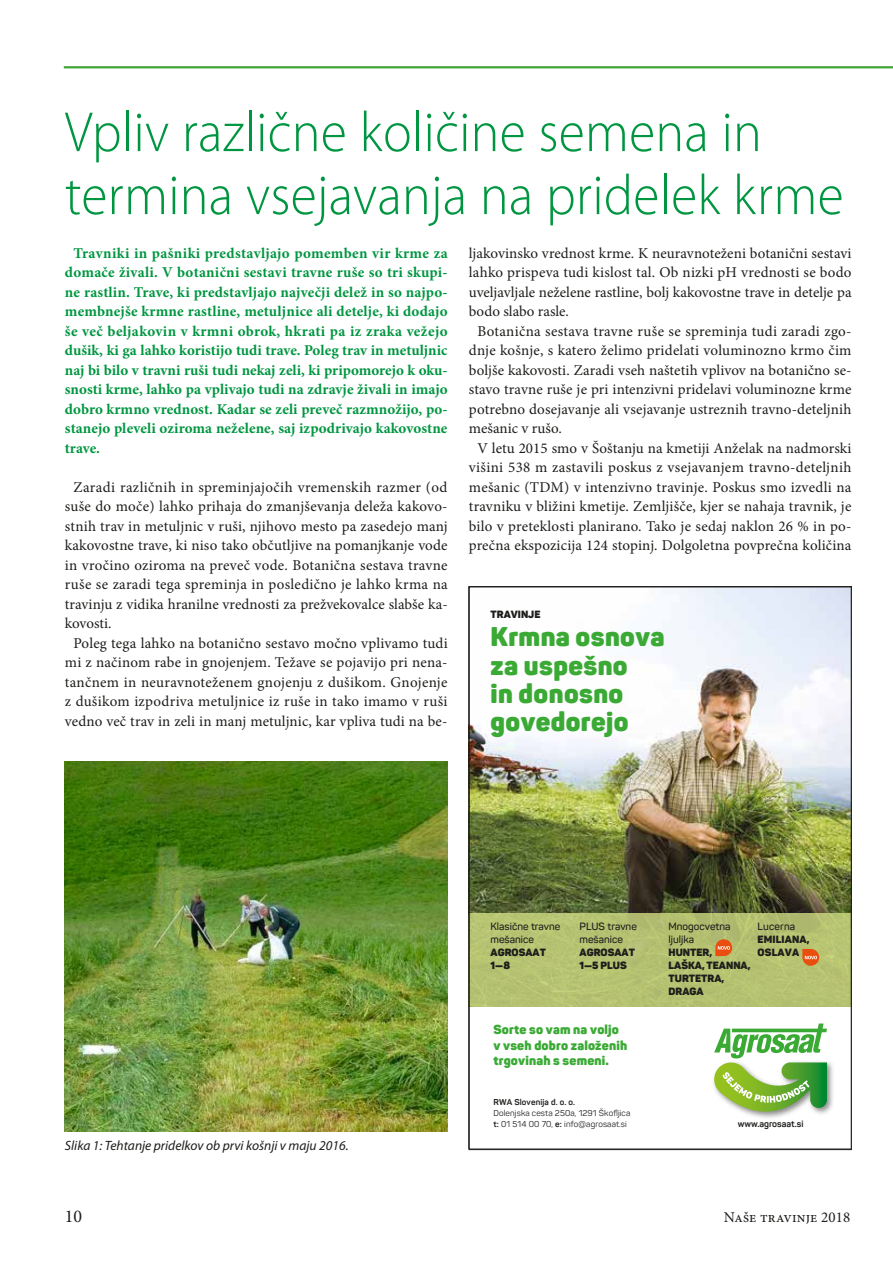
<style>
.page{position:relative;width:893px;height:1263px;background:#fff}
.page>*{position:absolute;margin:0;border:0;box-sizing:border-box;transform-origin:0 0}
.t1{font:300 57px/63px "Myriad Pro";letter-spacing:.005em;color:#009641;scale:.94 1}
.t2{font:900 26.7px/28.2px "Panton";letter-spacing:.015em;color:#3aaa35}
.t3{font:18px "Minion Pro";color:#1d1d1b}
.t4{font:15px "Minion Pro";letter-spacing:.01em;color:#1d1d1b}
.t5{font:700 15px/19.5px "Minion Pro";letter-spacing:.005em;color:#009641;text-align:justify}
.t6{font:italic 13.5px "Myriad Pro";color:#1d1d1b}
.t7{font:900 12.9px/15.3px "Panton";letter-spacing:.015em;color:#3aaa35}
.t8{font:900 10.35px/12.9px "Panton";color:#1d1d1b}
.t9{font:600 10.35px/12.9px "Panton";color:#1d1d1b}
.t10{font:700 9.15px "Panton";color:#1d1d1b}
.t11{font:8.4px/10.9px "Panton";letter-spacing:.015em;color:#1d1d1b}
.t12{font:700 8.4px "Panton";letter-spacing:.015em;color:#1d1d1b}
.s1{font-weight:700}
</style>
<div class="page">
<hr style="left:64px;top:66px;width:829px;height:2px;background:#3fa535">
<img style="left:65px;top:761px;width:383px;height:371px">
<img style="left:471px;top:588px;width:379px;height:530px">
<h1 class="t1" style="left:65px;top:102px;width:830px">Vpliv različne količine semena in termina vsejavanja na pridelek krme</h1>
<p class="t5" style="left:65px;top:243px;width:384px;text-indent:9px">Travniki in pašniki predstavljajo pomemben vir krme za domače živali. V botanični sestavi travne ruše so tri skupi&shy;ne rastlin. Trave, ki predstavljajo največji delež in so najpo&shy;membnejše krmne rastline, metuljnice ali detelje, ki dodajo še več beljakovin v krmni obrok, hkrati pa iz zraka vežejo dušik, ki ga lahko koristijo tudi trave. Poleg trav in metuljnic naj bi bilo v travni ruši tudi nekaj zeli, ki pripomorejo k oku&shy;snosti krme, lahko pa vplivajo tudi na zdravje živali in imajo dobro krmno vrednost. Kadar se zeli preveč razmnožijo, po&shy;stanejo pleveli oziroma neželene, saj izpodrivajo kakovostne trave.</p>
<p class="t4" style="left:73px;top:477px;width:376px">Zaradi različnih in spreminjajočih vremenskih razmer (od</p>
<p class="t4" style="left:65px;top:496px;width:384px">suše do moče) lahko prihaja do zmanjševanja deleža kakovo-</p>
<p class="t4" style="left:65px;top:516px;width:384px">stnih trav in metuljnic v ruši, njihovo mesto pa zasedejo manj</p>
<p class="t4" style="left:65px;top:535px;width:384px">kakovostne trave, ki niso tako občutljive na pomanjkanje vode</p>
<p class="t4" style="left:65px;top:555px;width:384px">in vročino oziroma na preveč vode. Botanična sestava travne</p>
<p class="t4" style="left:65px;top:574px;width:384px">ruše se zaradi tega spreminja in posledično je lahko krma na</p>
<p class="t4" style="left:65px;top:594px;width:384px">travinju z vidika hranilne vrednosti za prežvekovalce slabše ka-</p>
<p class="t4" style="left:65px;top:613px;width:48px">kovosti.</p>
<p class="t4" style="left:73px;top:633px;width:376px">Poleg tega lahko na botanično sestavo močno vplivamo tudi</p>
<p class="t4" style="left:65px;top:652px;width:384px">mi z načinom rabe in gnojenjem. Težave se pojavijo pri nena-</p>
<p class="t4" style="left:65px;top:672px;width:384px">tančnem in neuravnoteženem gnojenju z dušikom. Gnojenje</p>
<p class="t4" style="left:65px;top:691px;width:384px">z dušikom izpodriva metuljnice iz ruše in tako imamo v ruši</p>
<p class="t4" style="left:65px;top:711px;width:384px">vedno več trav in zeli in manj metuljnic, kar vpliva tudi na be-</p>
<p class="t4" style="left:469px;top:243px;width:384px">ljakovinsko vrednost krme. K neuravnoteženi botanični sestavi</p>
<p class="t4" style="left:469px;top:262px;width:384px">lahko prispeva tudi kislost tal. Ob nizki pH vrednosti se bodo</p>
<p class="t4" style="left:469px;top:282px;width:384px">uveljavljale neželene rastline, bolj kakovostne trave in detelje pa</p>
<p class="t4" style="left:469px;top:301px;width:102px">bodo slabo rasle.</p>
<p class="t4" style="left:477px;top:321px;width:376px">Botanična sestava travne ruše se spreminja tudi zaradi zgo-</p>
<p class="t4" style="left:469px;top:340px;width:384px">dnje košnje, s katero želimo pridelati voluminozno krmo čim</p>
<p class="t4" style="left:469px;top:360px;width:384px">boljše kakovosti. Zaradi vseh naštetih vplivov na botanično se-</p>
<p class="t4" style="left:469px;top:379px;width:384px">stavo travne ruše je pri intenzivni pridelavi voluminozne krme</p>
<p class="t4" style="left:469px;top:399px;width:384px">potrebno dosejavanje ali vsejavanje ustreznih travno-deteljnih</p>
<p class="t4" style="left:469px;top:418px;width:94px">mešanic v rušo.</p>
<p class="t4" style="left:477px;top:438px;width:376px">V letu 2015 smo v Šoštanju na kmetiji Anželak na nadmorski</p>
<p class="t4" style="left:469px;top:457px;width:384px">višini 538 m zastavili poskus z vsejavanjem travno-deteljnih</p>
<p class="t4" style="left:469px;top:477px;width:384px">mešanic (TDM) v intenzivno travinje. Poskus smo izvedli na</p>
<p class="t4" style="left:469px;top:496px;width:384px">travniku v bližini kmetije. Zemljišče, kjer se nahaja travnik, je</p>
<p class="t4" style="left:469px;top:516px;width:384px">bilo v preteklosti planirano. Tako je sedaj naklon 26 % in po-</p>
<p class="t4" style="left:469px;top:535px;width:384px">prečna ekspozicija 124 stopinj. Dolgoletna povprečna količina</p>
<p class="t8" style="left:491px;top:608px;width:51px">TRAVINJE</p>
<h2 class="t2" style="left:491px;top:622px;width:175px">Krmna osnova za uspešno<br>in donosno govedorejo</h2>
<p class="t6" style="left:65px;top:1138px;width:285px">Slika 1: Tehtanje pridelkov ob prvi košnji v maju 2016.</p>
<p class="t9" style="left:491px;top:920px;width:71px">Klasične travne mešanice</p>
<p class="t8" style="left:491px;top:946px;width:57px">AGROSAAT<br>1—8</p>
<p class="t9" style="left:580px;top:920px;width:59px">PLUS travne mešanice</p>
<p class="t8" style="left:580px;top:946px;width:57px">AGROSAAT<br>1—5 PLUS</p>
<p class="t7" style="left:493px;top:1022px;width:135px">Sorte so vam na voljo v vseh dobro založenih trgovinah s semeni.</p>
<p class="t12" style="left:493px;top:1097px;width:83px">RWA Slovenija d. o. o.</p>
<p class="t11" style="left:493px;top:1108px;width:138px">Dolenjska cesta 250a, 1291 Škofljica <span class="s1">t:</span> 01 514 00 70, <span class="s1">e:</span> info@agrosaat.si</p>
<p class="t9" style="left:669px;top:920px;width:64px">Mnogocvetna ljuljka</p>
<p class="t8" style="left:669px;top:946px;width:83px">HUNTER,<br>LAŠKA, TEANNA,<br>TURTETRA,<br>DRAGA</p>
<p class="t9" style="left:758px;top:920px;width:39px">Lucerna</p>
<p class="t8" style="left:758px;top:933px;width:54px">EMILIANA,<br>OSLAVA</p>
<p class="t10" style="left:738px;top:1118px;width:67px">www.agrosaat.si</p>
<p class="t3" style="left:65px;top:1204px;width:19px">10</p>
<p class="t4" style="left:724px;top:1207px;width:128px">Naše travinje 2018</p>
</div>
